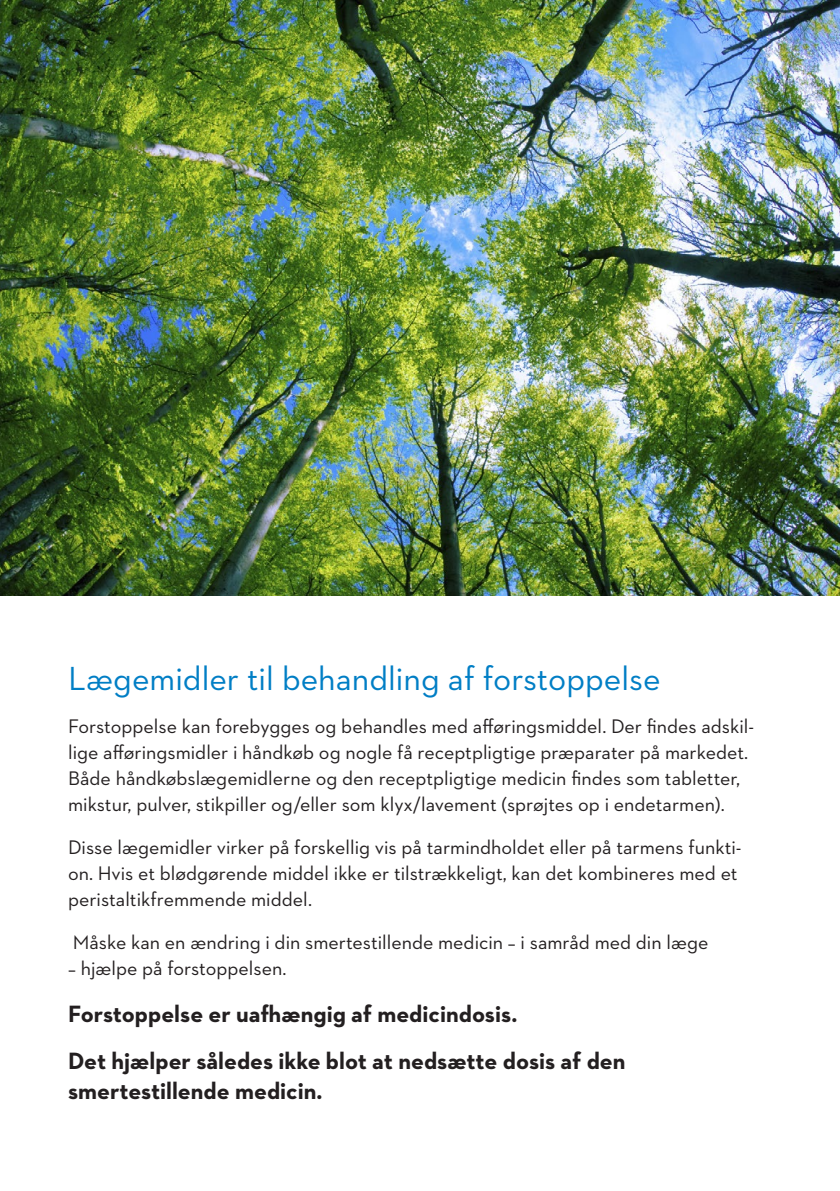
<style>
.page{position:relative;width:840px;height:1191px;background:#fff}
.page>*{position:absolute;margin:0;border:0;box-sizing:border-box;transform-origin:0 0}
.mellem{font:34px "Neutraface 2 Text";color:#007ec5}
.brød{font:700 24px/30px "Neutraface 2 Text";color:#231f20}
.brød-2{font:20px/26px "Neutraface 2 Text";color:#231f20}
</style>
<div class="page">
<img style="left:0;top:0;width:839px;height:595px">
<p class="mellem" style="left:68px;top:657px;width:593px">Lægemidler til behandling af forstoppelse</p>
<p class="brød-2" style="left:68px;top:713px;width:687px">Forstoppelse kan forebygges og behandles med afføringsmiddel. Der findes adskil&shy;lige afføringsmidler i håndkøb og nogle få receptpligtige præparater på markedet.<br>Både håndkøbslægemidlerne og den receptpligtige medicin findes som tabletter, mikstur, pulver, stikpiller og/eller som klyx/lavement (sprøjtes op i endetarmen).</p>
<p class="brød-2" style="left:68px;top:834px;width:674px">Disse lægemidler virker på forskellig vis på tarmindholdet eller på tarmens funkti&shy;on. Hvis et blødgørende middel ikke er tilstrækkeligt, kan det kombineres med et peristaltikfremmende middel.</p>
<p class="brød-2" style="left:73px;top:929px;width:636px">Måske kan en ændring i din smertestillende medicin – i samråd med din læge</p>
<p class="brød-2" style="left:68px;top:955px;width:220px">– hjælpe på forstoppelsen.</p>
<p class="brød" style="left:68px;top:998px;width:450px">Forstoppelse er uafhængig af medicindosis.</p>
<p class="brød" style="left:68px;top:1045px;width:558px">Det hjælper således ikke blot at nedsætte dosis af den smertestillende medicin.</p>
</div>
